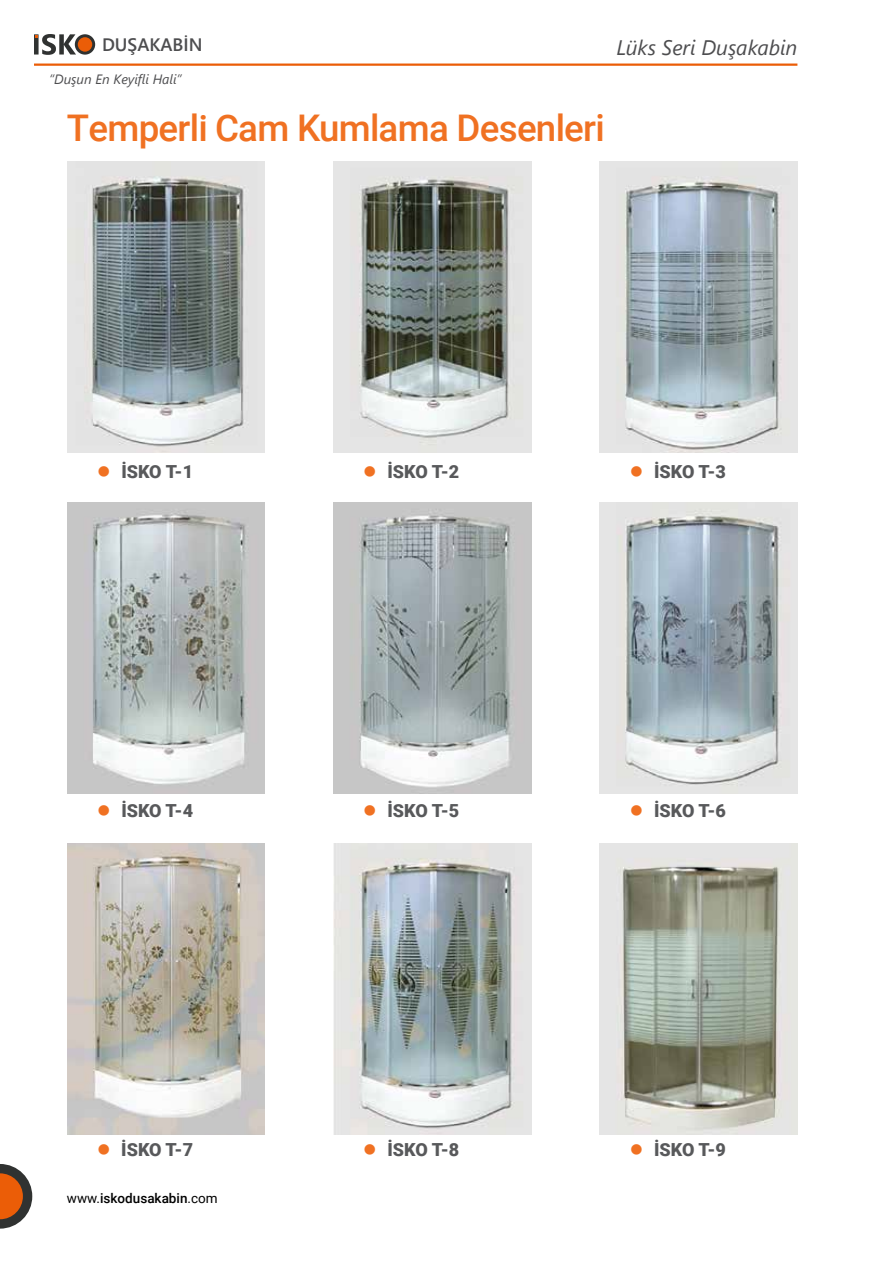
<style>
.page{position:relative;width:893px;height:1263px;background:#fff}
.page>*{position:absolute;margin:0;border:0;box-sizing:border-box;transform-origin:0 0}
.t1{font:500 36.75px "Roboto";letter-spacing:-.02em;color:#f07122}
.t2{font:italic 21px "Segoe UI";color:#4d4d4f}
.t3{font:900 18px "Roboto";color:#58595b}
.t4{font:600 18px "Segoe UI";color:#4d4d4f}
.t5{font:500 13.5px "Roboto";color:#000}
.t6{font:italic 13.5px "Segoe UI";color:#4d4d4f}
.s1{font-weight:400}
</style>
<div class="page">
<svg style="left:0;top:1164px;width:32px;height:64px"></svg>
<hr style="left:34px;top:64px;width:763px;height:2px;background:#eb5d07">
<svg style="left:75px;top:34px;width:20px;height:21px"></svg>
<div style="left:78px;top:37px;width:14px;height:15px;background:#eb5d07;border-radius:50%"></div>
<svg style="left:34px;top:34px;width:42px;height:21px"></svg>
<img style="left:67px;top:161px;width:198px;height:292px">
<img style="left:67px;top:502px;width:198px;height:292px">
<img style="left:67px;top:843px;width:198px;height:291px">
<img style="left:334px;top:161px;width:197px;height:292px">
<img style="left:333px;top:502px;width:198px;height:292px">
<img style="left:333px;top:843px;width:198px;height:291px">
<img style="left:600px;top:161px;width:197px;height:292px">
<img style="left:600px;top:502px;width:197px;height:292px">
<img style="left:600px;top:843px;width:197px;height:291px">
<p class="t4" style="left:102px;top:28px;width:102px">DUŞAKABİN</p>
<p class="t6" style="left:49px;top:67px;width:134px">“Duşun En Keyifli Hali”</p>
<h1 class="t1" style="left:67px;top:103px;width:539px">Temperli Cam Kumlama Desenleri</h1>
<h1 class="t1" style="left:214px;top:103px;width:14px">̇</h1>
<p class="t2" style="left:616px;top:28px;width:183px">Lüks Seri Duşakabin</p>
<p class="t3" style="left:121px;top:459px;width:73px">İSKO T-1</p>
<p class="t3" style="left:387px;top:459px;width:73px">İSKO T-2</p>
<p class="t3" style="left:654px;top:459px;width:73px">İSKO T-3</p>
<p class="t3" style="left:121px;top:798px;width:73px">İSKO T-4</p>
<p class="t3" style="left:121px;top:1137px;width:73px">İSKO T-7</p>
<p class="t5" style="left:67px;top:1189px;width:152px"><span class="s1">www.</span>iskodusakabin<span class="s1">.com</span></p>
<p class="t3" style="left:387px;top:798px;width:73px">İSKO T-5</p>
<p class="t3" style="left:387px;top:1137px;width:73px">İSKO T-8</p>
<p class="t3" style="left:654px;top:798px;width:73px">İSKO T-6</p>
<p class="t3" style="left:654px;top:1137px;width:73px">İSKO T-9</p>
</div>
